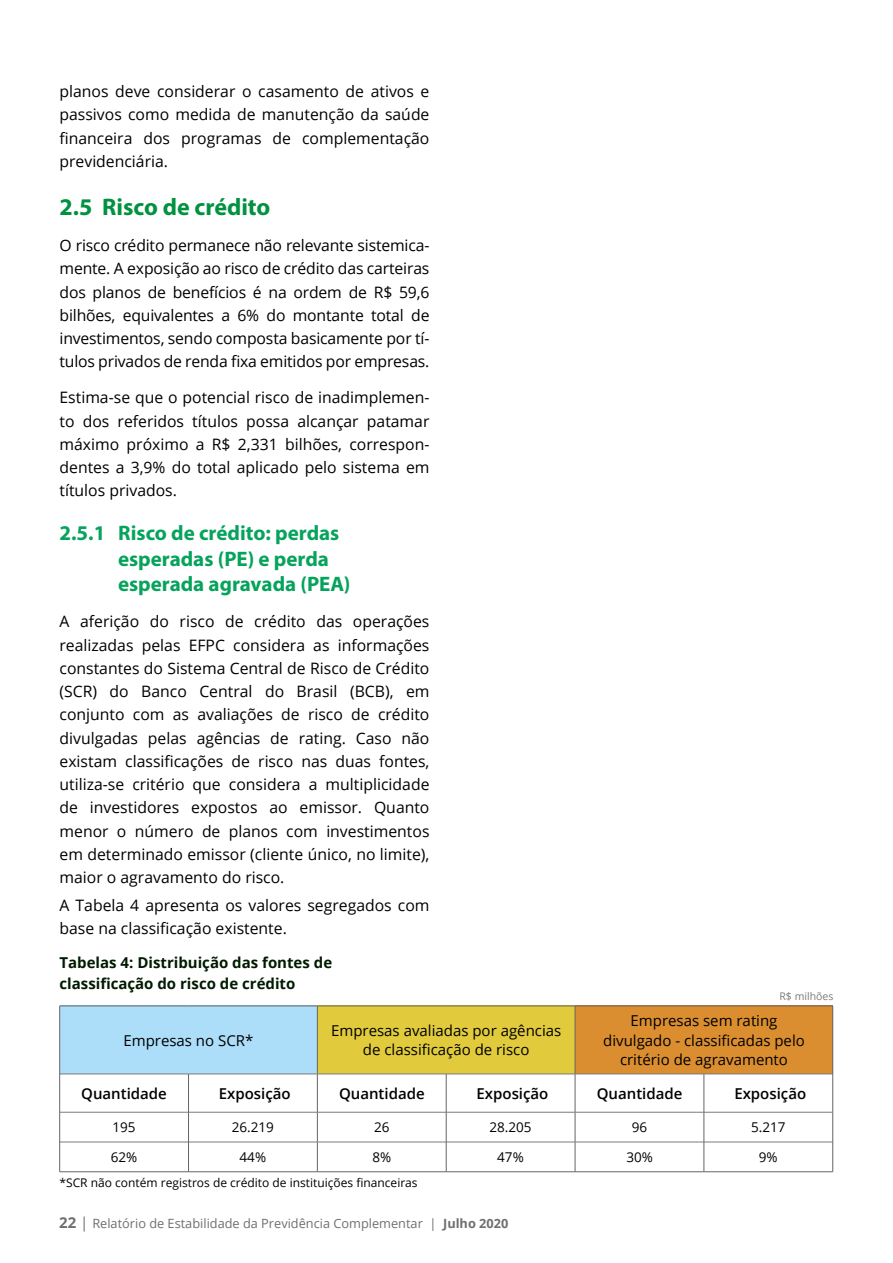
<style>
.page{position:relative;width:893px;height:1263px;background:#fff}
.page>*{position:absolute;margin:0;border:0;box-sizing:border-box;transform-origin:0 0}
.t1{font:700 24px "Myriad Pro";color:#009240}
.t2{font:700 21px/25.5px "Myriad Pro";color:#05a35c}
.t3{font:15.75px/23.2px "Open Sans";color:#000;text-align:justify}
.t4{font:15px/19.5px "Open Sans";color:#000;text-align:center}
.t5{font:700 15px/21px "Open Sans";color:#001b00}
.t6{font:600 15px "Open Sans";color:#000}
.t7{font:13.5px "Open Sans";color:#000}
.t8{font:12.75px "Open Sans";color:#706f6f}
.t9{font:12px "Open Sans";color:#000}
.t10{font:10.5px "Open Sans";color:#7b7b7b}
.s1{font-weight:700;font-size:15px}
.s2{font-size:15px}
.s3{font-weight:700}
</style>
<div class="page">
<div style="left:60px;top:1006px;width:257px;height:68px;background:#acdef9"></div>
<div style="left:317px;top:1006px;width:258px;height:68px;background:#e1cb3c"></div>
<div style="left:575px;top:1006px;width:258px;height:68px;background:#db8e2f"></div>
<svg style="left:60px;top:1075px;width:772px;height:96px"></svg>
<hr style="left:575px;top:1006px;width:1px;height:68px;background:#656564">
<hr style="left:575px;top:1074px;width:1px;height:38px;background:#656564">
<hr style="left:575px;top:1112px;width:1px;height:30px;background:#656564">
<svg style="left:575px;top:1143px;width:1px;height:28px"></svg>
<hr style="left:317px;top:1006px;width:1px;height:68px;background:#656564">
<hr style="left:317px;top:1074px;width:1px;height:38px;background:#656564">
<hr style="left:317px;top:1112px;width:1px;height:30px;background:#656564">
<svg style="left:317px;top:1143px;width:1px;height:28px"></svg>
<hr style="left:60px;top:1074px;width:129px;height:1px;background:#7b7b7b">
<hr style="left:189px;top:1074px;width:128px;height:1px;background:#7b7b7b">
<hr style="left:317px;top:1074px;width:129px;height:1px;background:#7b7b7b">
<hr style="left:446px;top:1074px;width:129px;height:1px;background:#7b7b7b">
<hr style="left:575px;top:1074px;width:129px;height:1px;background:#7b7b7b">
<hr style="left:704px;top:1074px;width:129px;height:1px;background:#7b7b7b">
<hr style="left:60px;top:1112px;width:128px;height:1px;background:#7b7b7b">
<hr style="left:189px;top:1112px;width:128px;height:1px;background:#7b7b7b">
<hr style="left:317px;top:1112px;width:129px;height:1px;background:#7b7b7b">
<hr style="left:446px;top:1112px;width:129px;height:1px;background:#7b7b7b">
<hr style="left:575px;top:1112px;width:129px;height:1px;background:#7b7b7b">
<hr style="left:704px;top:1112px;width:129px;height:1px;background:#7b7b7b">
<hr style="left:60px;top:1142px;width:128px;height:1px;background:#7b7b7b">
<hr style="left:189px;top:1142px;width:128px;height:1px;background:#7b7b7b">
<hr style="left:317px;top:1142px;width:129px;height:1px;background:#7b7b7b">
<hr style="left:446px;top:1142px;width:129px;height:1px;background:#7b7b7b">
<hr style="left:575px;top:1142px;width:129px;height:1px;background:#7b7b7b">
<hr style="left:704px;top:1142px;width:129px;height:1px;background:#7b7b7b">
<hr style="left:60px;top:1006px;width:129px;height:1px;background:#656564">
<hr style="left:59px;top:1006px;width:1px;height:68px;background:#656564">
<hr style="left:189px;top:1006px;width:128px;height:1px;background:#656564">
<hr style="left:317px;top:1006px;width:129px;height:1px;background:#656564">
<hr style="left:446px;top:1006px;width:129px;height:1px;background:#656564">
<hr style="left:575px;top:1006px;width:129px;height:1px;background:#656564">
<hr style="left:704px;top:1006px;width:129px;height:1px;background:#656564">
<hr style="left:832px;top:1006px;width:1px;height:68px;background:#656564">
<hr style="left:59px;top:1074px;width:1px;height:38px;background:#656564">
<hr style="left:832px;top:1074px;width:1px;height:38px;background:#656564">
<hr style="left:59px;top:1112px;width:1px;height:30px;background:#656564">
<hr style="left:832px;top:1112px;width:1px;height:30px;background:#656564">
<svg style="left:59px;top:1142px;width:1px;height:29px"></svg>
<svg style="left:832px;top:1143px;width:1px;height:28px"></svg>
<hr style="left:60px;top:1171px;width:129px;height:1px;background:#656564">
<hr style="left:189px;top:1171px;width:128px;height:1px;background:#656564">
<hr style="left:317px;top:1171px;width:129px;height:1px;background:#656564">
<hr style="left:446px;top:1171px;width:129px;height:1px;background:#656564">
<hr style="left:575px;top:1171px;width:129px;height:1px;background:#656564">
<hr style="left:704px;top:1171px;width:129px;height:1px;background:#656564">
<hr style="left:188px;top:1074px;width:1px;height:38px;background:#656564">
<hr style="left:446px;top:1074px;width:1px;height:38px;background:#656564">
<hr style="left:704px;top:1074px;width:1px;height:38px;background:#656564">
<hr style="left:188px;top:1112px;width:1px;height:30px;background:#656564">
<hr style="left:446px;top:1112px;width:1px;height:30px;background:#656564">
<hr style="left:704px;top:1112px;width:1px;height:30px;background:#656564">
<svg style="left:188px;top:1142px;width:1px;height:29px"></svg>
<svg style="left:446px;top:1143px;width:1px;height:28px"></svg>
<svg style="left:704px;top:1142px;width:1px;height:29px"></svg>
<p class="t3" style="left:60px;top:79px;width:371px">planos deve considerar o casamento de ativos e passivos como medida de manutenção da saúde financeira dos programas de complementação previdenciária.</p>
<h1 class="t1" style="left:60px;top:191px;width:212px">2.5 Risco de crédito</h1>
<p class="t3" style="left:60px;top:233px;width:371px">O risco crédito permanece não relevante sistemica&shy;mente. A exposição ao risco de crédito das carteiras dos planos de benefícios é na ordem de R$ 59,6 bilhões, equivalentes a 6% do montante total de investimentos, sendo composta basicamente por tí&shy;tulos privados de renda fixa emitidos por empresas.</p>
<p class="t3" style="left:60px;top:386px;width:371px">Estima-se que o potencial risco de inadimplemen&shy;to dos referidos títulos possa alcançar patamar máximo próximo a R$ 2,331 bilhões, correspon&shy;dentes a 3,9% do total aplicado pelo sistema em títulos privados.</p>
<h2 class="t2" style="left:118px;top:520px;width:234px;text-indent:-59px">2.5.1 Risco de crédito: perdas esperadas (PE) e perda esperada agravada (PEA)</h2>
<p class="t3" style="left:60px;top:610px;width:371px">A aferição do risco de crédito das operações realizadas pelas EFPC considera as informações constantes do Sistema Central de Risco de Crédito (SCR) do Banco Central do Brasil (BCB), em conjunto com as avaliações de risco de crédito divulgadas pelas agências de rating. Caso não existam classificações de risco nas duas fontes, utiliza-se critério que considera a multiplicidade de investidores expostos ao emissor. Quanto menor o número de planos com investimentos em determinado emissor (cliente único, no limite), maior o agravamento do risco.</p>
<p class="t3" style="left:60px;top:893px;width:371px">A Tabela 4 apresenta os valores segregados com base na classificação existente.</p>
<p class="t5" style="left:60px;top:951px;width:274px">Tabelas 4: Distribuição das fontes de classificação do risco de crédito</p>
<p class="t10" style="left:779px;top:989px;width:55px">R$ milhões</p>
<p class="t4" style="left:123px;top:1030px;width:131px">Empresas no SCR*</p>
<p class="t4" style="left:331px;top:1020px;width:232px">Empresas avaliadas por agências de classificação de risco</p>
<p class="t4" style="left:603px;top:1010px;width:203px">Empresas sem rating divulgado - classificadas pelo critério de agravamento</p>
<p class="t6" style="left:81px;top:1083px;width:87px">Quantidade</p>
<p class="t6" style="left:219px;top:1083px;width:73px">Exposição</p>
<p class="t6" style="left:339px;top:1083px;width:87px">Quantidade</p>
<p class="t6" style="left:476px;top:1083px;width:73px">Exposição</p>
<p class="t6" style="left:597px;top:1083px;width:87px">Quantidade</p>
<p class="t6" style="left:734px;top:1083px;width:73px">Exposição</p>
<p class="t7" style="left:113px;top:1118px;width:25px">195</p>
<p class="t7" style="left:232px;top:1118px;width:44px">26.219</p>
<p class="t7" style="left:374px;top:1118px;width:17px">26</p>
<p class="t7" style="left:489px;top:1118px;width:44px">28.205</p>
<p class="t7" style="left:632px;top:1118px;width:17px">96</p>
<p class="t7" style="left:751px;top:1118px;width:36px">5.217</p>
<p class="t7" style="left:111px;top:1148px;width:28px">62%</p>
<p class="t7" style="left:240px;top:1148px;width:28px">44%</p>
<p class="t7" style="left:372px;top:1148px;width:20px">8%</p>
<p class="t7" style="left:497px;top:1148px;width:28px">47%</p>
<p class="t7" style="left:626px;top:1148px;width:28px">30%</p>
<p class="t7" style="left:759px;top:1148px;width:20px">9%</p>
<p class="t9" style="left:60px;top:1174px;width:360px">*SCR não contém registros de crédito de instituições financeiras</p>
<p class="t8" style="left:59px;top:1215px;width:451px"><span class="s1">22</span> <span class="s2">|</span> Relatório de Estabilidade da Previdência Complementar | <span class="s3">Julho 2020</span></p>
</div>
